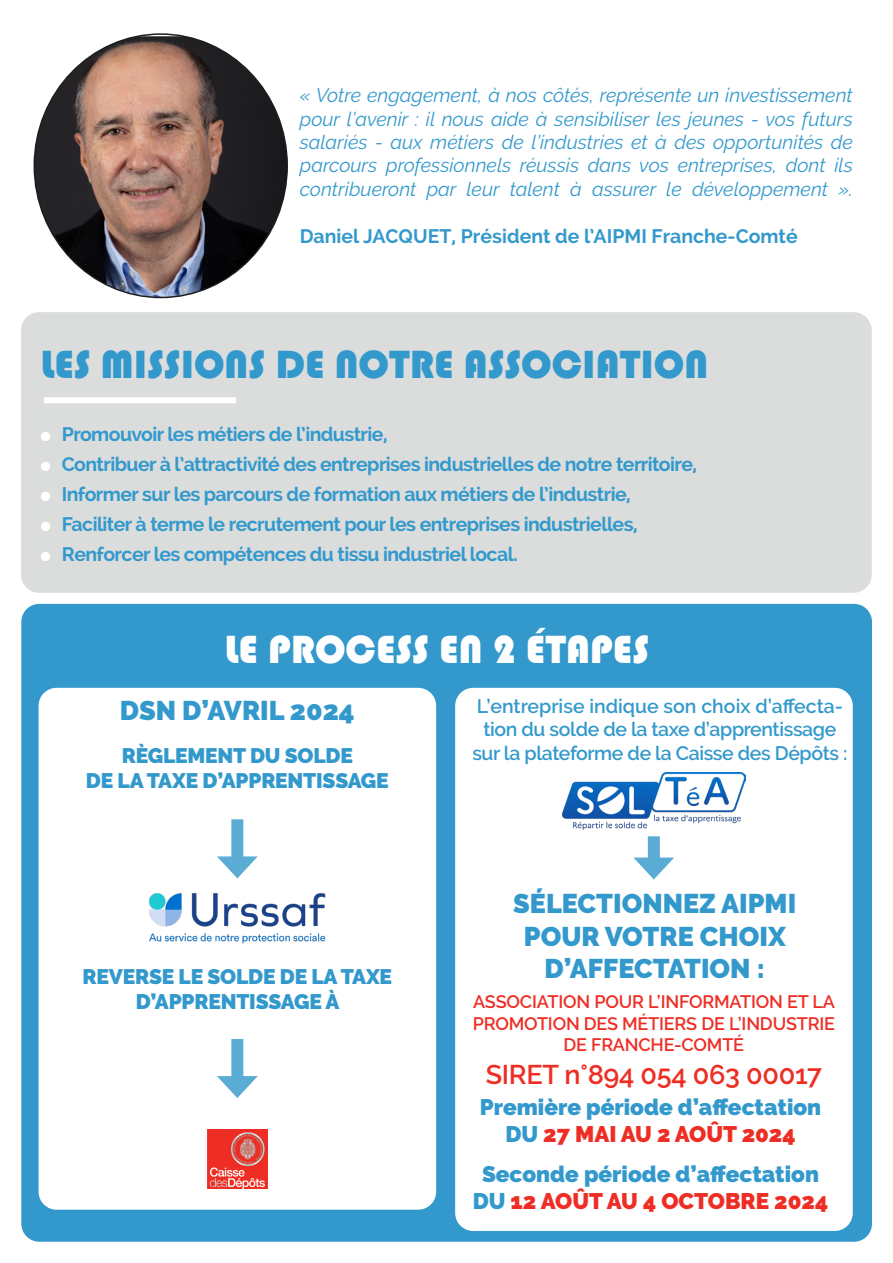
<style>
.page{position:relative;width:893px;height:1263px;background:#fff}
.page>*{position:absolute;margin:0;border:0;box-sizing:border-box;transform-origin:0 0}
.t1{font:40.5px "Bauhaus 93";color:#39c}
.t2{font:40.5px "Bauhaus 93";color:#fff}
.t3{font:900 27px/32.4px "Raleway";color:#39c;text-align:center}
.t4{font:600 27px "Raleway";letter-spacing:-.01em;color:#ee2e24}
.t5{font:900 22.5px/27px "Raleway";color:#39c;text-align:center}
.t6{font:900 21px/25.2px "Raleway";letter-spacing:-.01em;color:#39c;text-align:center}
.t7{font:700 19.5px/30px "Raleway";letter-spacing:-.03em;color:#39c}
.t8{font:italic 19.5px/23.4px "Raleway";color:#39c;text-align:justify}
.t9{font:600 19.5px/23.4px "Raleway";letter-spacing:-.02em;color:#39c;text-align:center}
.t10{font:700 19.5px "Raleway";color:#39c}
.t11{font:600 18px/21.6px "Raleway";letter-spacing:-.01em;color:#ee2e24;text-align:center}
.s1{color:#ee2e24}
</style>
<div class="page">
<div style="left:21px;top:604px;width:851px;height:638px;background:#39c;border-radius:18px"></div>
<div style="left:21px;top:312px;width:851px;height:281px;background:#dbdddd;border-radius:18px"></div>
<div style="left:41px;top:432px;width:9px;height:9px;background:#fff;border-radius:50%"></div>
<div style="left:41px;top:462px;width:9px;height:9px;background:#fff;border-radius:50%"></div>
<div style="left:41px;top:492px;width:9px;height:9px;background:#fff;border-radius:50%"></div>
<div style="left:41px;top:522px;width:9px;height:9px;background:#fff;border-radius:50%"></div>
<div style="left:41px;top:552px;width:9px;height:9px;background:#fff;border-radius:50%"></div>
<div style="left:44px;top:397px;width:192px;height:6px;background:#fff"></div>
<div style="left:39px;top:688px;width:397px;height:522px;background:#fff;border-radius:18px"></div>
<div style="left:455px;top:688px;width:398px;height:543px;background:#fff;border-radius:18px"></div>
<div style="left:231px;top:819px;width:12px;height:46px;background:#5aacd5"></div>
<svg style="left:217px;top:856px;width:41px;height:22px"></svg>
<div style="left:231px;top:1039px;width:12px;height:46px;background:#5aacd5"></div>
<svg style="left:217px;top:1076px;width:41px;height:22px"></svg>
<img style="left:149px;top:893px;width:177px;height:51px">
<img style="left:207px;top:1129px;width:61px;height:60px">
<img style="left:562px;top:773px;width:183px;height:56px">
<img style="left:34px;top:36px;width:253px;height:261px">
<div style="left:648px;top:836px;width:12px;height:30px;background:#5aacd5"></div>
<svg style="left:633px;top:857px;width:41px;height:22px"></svg>
<p class="t8" style="left:300px;top:83px;width:554px">« Votre engagement, à nos côtés, représente un investissement pour l’avenir : il nous aide à sensibiliser les jeunes - vos futurs salariés - aux métiers de l’industries et à des opportunités de parcours professionnels réussis dans vos entreprises, dont ils contribueront par leur talent à assurer le développement ».</p>
<p class="t10" style="left:300px;top:224px;width:499px">Daniel JACQUET, Président de l’AIPMI Franche-Comté</p>
<h1 class="t1" style="left:41px;top:341px;width:669px">LES MISSIONS DE NOTRE ASSOCIATION</h1>
<p class="t7" style="left:62px;top:419px;width:637px">Promouvoir les métiers de l’industrie,<br>Contribuer à l’attractivité des entreprises industrielles de notre territoire, Informer sur les parcours de formation aux métiers de l’industrie, Faciliter à terme le recrutement pour les entreprises industrielles, Renforcer les compétences du tissu industriel local.</p>
<h1 class="t2" style="left:225px;top:626px;width:426px">LE PROCESS EN 2 ÉTAPES</h1>
<h2 class="t3" style="left:120px;top:694px;width:236px">DSN D’AVRIL 2024</h2>
<p class="t6" style="left:86px;top:743px;width:304px">RÈGLEMENT DU SOLDE<br>DE LA TAXE D’APPRENTISSAGE</p>
<p class="t9" style="left:472px;top:694px;width:377px">L’entreprise indique son choix d’affecta&shy;tion du solde de la taxe d’apprentissage sur la plateforme de la Caisse des Dépôts :</p>
<p class="t6" style="left:83px;top:964px;width:311px">REVERSE LE SOLDE DE LA TAXE<br>D’APPRENTISSAGE À</p>
<h2 class="t3" style="left:513px;top:887px;width:285px">SÉLECTIONNEZ AIPMI<br>POUR VOTRE CHOIX<br>D’AFFECTATION :</h2>
<p class="t11" style="left:473px;top:991px;width:364px">ASSOCIATION POUR L’INFORMATION ET LA<br>PROMOTION DES MÉTIERS DE L’INDUSTRIE<br>DE FRANCHE-COMTÉ</p>
<h2 class="t4" style="left:486px;top:1058px;width:338px">SIRET n°894 054 063 00017</h2>
<p class="t5" style="left:480px;top:1094px;width:343px">Première période d’affectation<br>DU <span class="s1">27 MAI AU 2 AOÛT 2024</span></p>
<p class="t5" style="left:473px;top:1160px;width:357px">Seconde période d’affectation<br>DU <span class="s1">12 AOÛT AU 4 OCTOBRE 2024</span></p>
</div>
